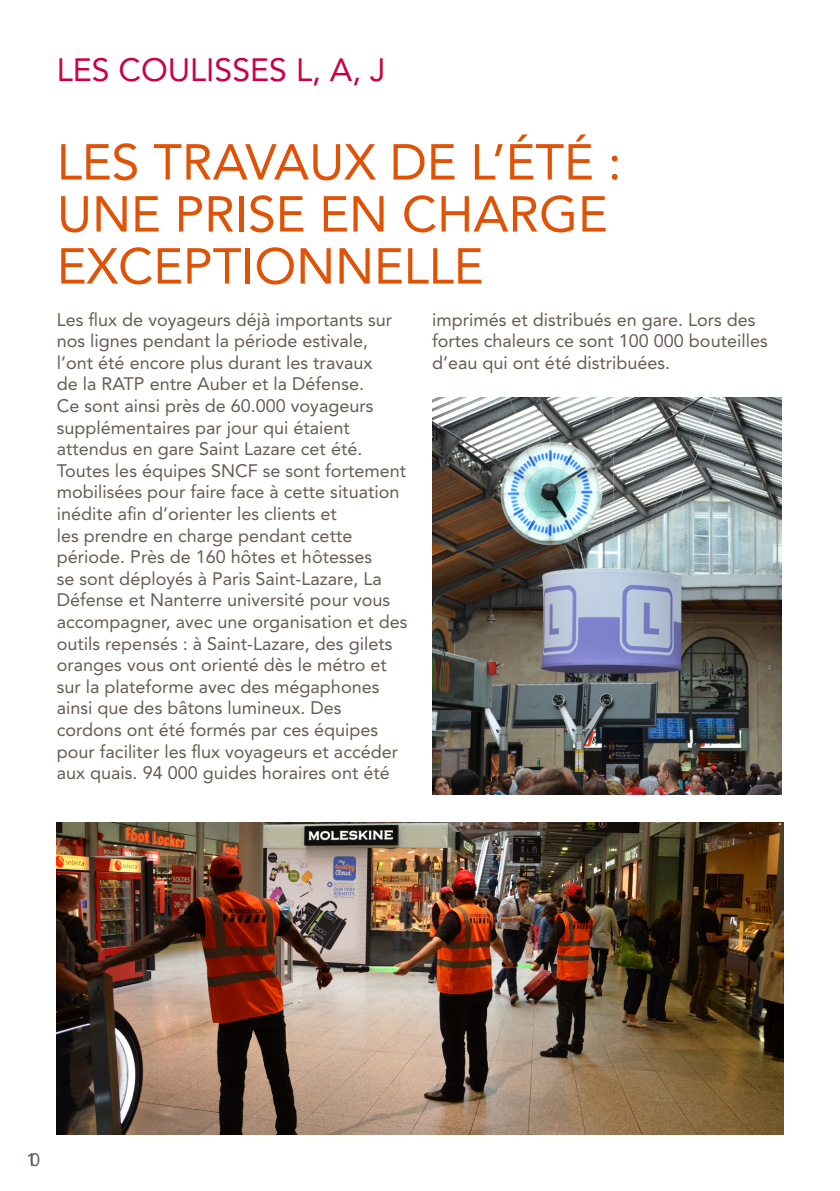
<style>
.page{position:relative;width:840px;height:1191px;background:#fff}
.page>*{position:absolute;margin:0;border:0;box-sizing:border-box;transform-origin:0 0}
.titre_article{font:50px/52px "Avenir LT Std";color:#e05206}
.titre_onglet{font:32px "Avenir LT Std";color:#cb0044}
.t1{font:18px/21.6px "Avenir LT Std";color:#675c53}
</style>
<div class="page">
<img style="left:432px;top:397px;width:348px;height:397px">
<img style="left:57px;top:822px;width:725px;height:312px">
<p class="titre_onglet" style="left:57px;top:51px;width:330px">LES COULISSES L, A, J</p>
<p class="titre_article" style="left:57px;top:137px;width:566px">LES TRAVAUX DE L’ÉTÉ :<br>UNE PRISE EN CHARGE<br>EXCEPTIONNELLE</p>
<p class="t1" style="left:57px;top:309px;width:352px">Les flux de voyageurs déjà importants sur nos lignes pendant la période estivale, l’ont été encore plus durant les travaux<br>de la RATP entre Auber et la Défense.<br>Ce sont ainsi près de 60.000 voyageurs supplémentaires par jour qui étaient attendus en gare Saint Lazare cet été.<br>Toutes les équipes SNCF se sont fortement mobilisées pour faire face à cette situation inédite afin d’orienter les clients et<br>les prendre en charge pendant cette période. Près de 160 hôtes et hôtesses<br>se sont déployés à Paris Saint-Lazare, La Défense et Nanterre université pour vous accompagner, avec une organisation et des outils repensés : à Saint-Lazare, des gilets oranges vous ont orienté dès le métro et sur la plateforme avec des mégaphones ainsi que des bâtons lumineux. Des cordons ont été formés par ces équipes pour faciliter les flux voyageurs et accéder aux quais. 94 000 guides horaires ont été</p>
<p class="t1" style="left:432px;top:309px;width:337px">imprimés et distribués en gare. Lors des fortes chaleurs ce sont 100 000 bouteilles d’eau qui ont été distribuées.</p>
<p class="t1" style="left:26px;top:1149px;width:16px">10</p>
</div>
